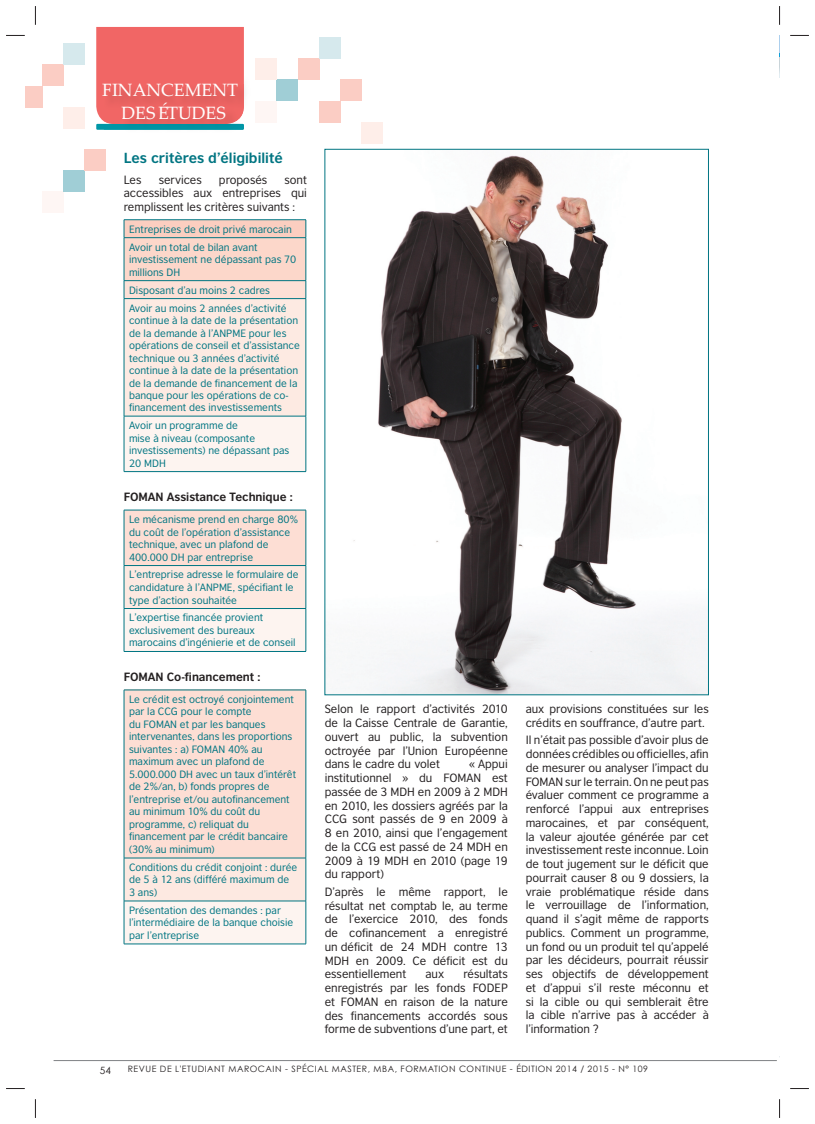
<style>
.page{position:relative;width:815px;height:1124px;background:#fff}
.page>*{position:absolute;margin:0;border:0;box-sizing:border-box;transform-origin:0 0}
.t1{font:17.75px/22.5px "Palatino Linotype";color:#fff;text-align:center}
.t2{font:700 13.75px "British Council Sans";color:#007582}
.t3{font:11.25px/13.8px "British Council Sans";letter-spacing:-.005em;color:#231f20;text-align:justify}
.t4{font:700 11.25px "British Council Sans";letter-spacing:-.005em;color:#231f20}
.t5{font:10px/12.5px "British Council Sans";color:#007582}
.t6{font:10px "Century Gothic";color:#231f20}
.t7{font:8.75px "Century Gothic";letter-spacing:.06em;color:#231f20}
</style>
<div class="page">
<hr style="left:54px;top:1060px;width:723px;height:1px;background:#808285">
<div style="left:96px;top:124px;width:148px;height:6px;background:#0096a6"></div>
<div style="left:96px;top:27px;width:148px;height:98px;background:#f16665"></div>
<img style="left:104px;top:129px;width:140px;height:1px">
<div style="left:104px;top:84px;width:141px;height:41px;background:#e96361"></div>
<div style="left:42px;top:192px;width:21px;height:21px;background:#fef6f4"></div>
<div style="left:63px;top:170px;width:22px;height:22px;background:#a0ced6"></div>
<div style="left:42px;top:65px;width:21px;height:21px;background:#fbcdc4"></div>
<div style="left:63px;top:43px;width:22px;height:21px;background:#d6e9ed"></div>
<div style="left:85px;top:149px;width:21px;height:21px;background:#fbcdc4"></div>
<div style="left:25px;top:86px;width:17px;height:21px;background:#fbcdc4"></div>
<div style="left:255px;top:101px;width:22px;height:21px;background:#fef6f4"></div>
<div style="left:277px;top:80px;width:21px;height:21px;background:#a0ced6"></div>
<div style="left:340px;top:80px;width:22px;height:21px;background:#fbcdc4"></div>
<div style="left:298px;top:58px;width:21px;height:22px;background:#fbcdc4"></div>
<div style="left:319px;top:101px;width:21px;height:22px;background:#fbcdc4"></div>
<div style="left:362px;top:122px;width:21px;height:22px;background:#feeee9"></div>
<div style="left:255px;top:58px;width:22px;height:22px;background:#feeee9"></div>
<div style="left:319px;top:37px;width:21px;height:21px;background:#d6e9ed"></div>
<div style="left:63px;top:107px;width:22px;height:22px;background:#feeee9"></div>
<img style="left:337px;top:155px;width:370px;height:537px">
<div style="left:124px;top:220px;width:182px;height:18px;background:#fbcec0"></div>
<div style="left:124px;top:238px;width:182px;height:42px;background:#fcd7ca"></div>
<div style="left:124px;top:280px;width:182px;height:18px;background:#fde0d6"></div>
<div style="left:124px;top:298px;width:182px;height:118px;background:#fdeae2"></div>
<div style="left:124px;top:416px;width:182px;height:55px;background:#fdf4f0"></div>
<hr style="left:124px;top:219px;width:182px;height:1px;background:#007582">
<svg style="left:124px;top:220px;width:1px;height:17px"></svg>
<svg style="left:306px;top:220px;width:1px;height:17px"></svg>
<hr style="left:124px;top:237px;width:182px;height:1px;background:#007582">
<hr style="left:124px;top:238px;width:1px;height:42px;background:#007582">
<hr style="left:306px;top:238px;width:1px;height:42px;background:#007582">
<hr style="left:124px;top:280px;width:182px;height:1px;background:#007582">
<svg style="left:124px;top:281px;width:1px;height:17px"></svg>
<svg style="left:306px;top:281px;width:1px;height:17px"></svg>
<hr style="left:124px;top:298px;width:182px;height:1px;background:#007582">
<hr style="left:124px;top:299px;width:1px;height:117px;background:#007582">
<hr style="left:306px;top:299px;width:1px;height:117px;background:#007582">
<hr style="left:124px;top:416px;width:182px;height:1px;background:#007582">
<hr style="left:124px;top:416px;width:1px;height:55px;background:#007582">
<hr style="left:306px;top:416px;width:1px;height:55px;background:#007582">
<hr style="left:124px;top:471px;width:182px;height:1px;background:#007582">
<div style="left:124px;top:510px;width:182px;height:55px;background:#fdded4"></div>
<div style="left:124px;top:565px;width:182px;height:43px;background:#fde9e1"></div>
<div style="left:124px;top:608px;width:182px;height:43px;background:#fdf4f0"></div>
<hr style="left:124px;top:565px;width:1px;height:43px;background:#007582">
<hr style="left:124px;top:608px;width:1px;height:43px;background:#007582">
<hr style="left:306px;top:565px;width:1px;height:43px;background:#007582">
<hr style="left:306px;top:608px;width:1px;height:43px;background:#007582">
<hr style="left:124px;top:608px;width:182px;height:1px;background:#007582">
<hr style="left:124px;top:651px;width:182px;height:1px;background:#007582">
<hr style="left:124px;top:510px;width:182px;height:1px;background:#007582">
<hr style="left:124px;top:510px;width:1px;height:55px;background:#007582">
<hr style="left:306px;top:510px;width:1px;height:55px;background:#007582">
<hr style="left:124px;top:565px;width:182px;height:1px;background:#007582">
<div style="left:124px;top:689px;width:182px;height:168px;background:#fdded4"></div>
<div style="left:124px;top:857px;width:182px;height:43px;background:#fde9e1"></div>
<div style="left:124px;top:900px;width:182px;height:43px;background:#fdf4f0"></div>
<hr style="left:124px;top:689px;width:182px;height:1px;background:#007582">
<hr style="left:124px;top:690px;width:1px;height:167px;background:#007582">
<hr style="left:306px;top:690px;width:1px;height:167px;background:#007582">
<hr style="left:124px;top:857px;width:182px;height:1px;background:#007582">
<hr style="left:124px;top:858px;width:1px;height:42px;background:#007582">
<hr style="left:306px;top:858px;width:1px;height:42px;background:#007582">
<hr style="left:124px;top:900px;width:182px;height:1px;background:#007582">
<hr style="left:124px;top:901px;width:1px;height:42px;background:#007582">
<hr style="left:306px;top:901px;width:1px;height:42px;background:#007582">
<hr style="left:124px;top:943px;width:182px;height:1px;background:#007582">
<svg style="left:6px;top:35px;width:19px;height:1px"></svg>
<svg style="left:790px;top:35px;width:19px;height:1px"></svg>
<svg style="left:6px;top:1088px;width:19px;height:1px"></svg>
<svg style="left:790px;top:1088px;width:19px;height:1px"></svg>
<svg style="left:35px;top:6px;width:1px;height:19px"></svg>
<svg style="left:35px;top:1099px;width:1px;height:18px"></svg>
<svg style="left:779px;top:6px;width:1px;height:19px"></svg>
<svg style="left:779px;top:1099px;width:1px;height:18px"></svg>
<h1 class="t1" style="left:97px;top:75px;width:146px">ENSEIGNEMENT<br>SUPÉRIEUR</h1>
<h1 class="t1" style="left:102px;top:78px;width:137px">FINANCEMENT<br>DES ÉTUDES</h1>
<p class="t2" style="left:124px;top:152px;width:161px">Les critères d’éligibilité</p>
<p class="t3" style="left:124px;top:173px;width:19px">Les</p>
<p class="t3" style="left:159px;top:173px;width:45px">services</p>
<p class="t3" style="left:219px;top:173px;width:50px">proposés</p>
<p class="t3" style="left:124px;top:173px;width:185px;text-indent:161px">sont accessibles aux entreprises qui remplissent les critères suivants :</p>
<p class="t5" style="left:129px;top:221px;width:164px;line-height:18px">Entreprises de droit privé marocain<br>Avoir un total de bilan avant</p>
<p class="t5" style="left:129px;top:254px;width:169px">investissement ne dépassant pas 70 millions DH</p>
<p class="t5" style="left:129px;top:282px;width:159px;line-height:18px">Disposant d’au moins 2 cadres<br>Avoir au moins 2 années d’activité</p>
<p class="t5" style="left:129px;top:315px;width:172px">continue à la date de la présentation de la demande à l’ANPME pour les opérations de conseil et d’assistance technique ou 3 années d’activité continue à la date de la présentation de la demande de financement de la banque pour les opérations de co&shy;financement des investissements</p>
<p class="t5" style="left:129px;top:420px;width:162px">Avoir un programme de<br>mise à niveau (composante investissements) ne dépassant pas<br>20 MDH</p>
<p class="t4" style="left:124px;top:493px;width:170px">FOMAN Assistance Technique :</p>
<p class="t5" style="left:129px;top:514px;width:170px">Le mécanisme prend en charge 80% du coût de l’opération d’assistance technique, avec un plafond de<br>400.000 DH par entreprise</p>
<p class="t5" style="left:129px;top:569px;width:171px">L’entreprise adresse le formulaire de candidature à l’ANPME, spécifiant le type d’action souhaitée</p>
<p class="t5" style="left:129px;top:612px;width:168px">L’expertise financée provient exclusivement des bureaux marocains d’ingénierie et de conseil</p>
<p class="t4" style="left:124px;top:672px;width:138px">FOMAN Co-financement :</p>
<p class="t5" style="left:129px;top:693px;width:169px">Le crédit est octroyé conjointement par la CCG pour le compte<br>du FOMAN et par les banques intervenantes, dans les proportions suivantes : a) FOMAN 40% au maximum avec un plafond de<br>5.000.000 DH avec un taux d’intérêt de 2%/an, b) fonds propres de l’entreprise et/ou autofinancement au minimum 10% du coût du programme, c) reliquat du financement par le crédit bancaire (30% au minimum)</p>
<p class="t5" style="left:129px;top:861px;width:170px">Conditions du crédit conjoint : durée de 5 à 12 ans (différé maximum de<br>3 ans)</p>
<p class="t5" style="left:129px;top:904px;width:166px">Présentation des demandes : par l’intermédiaire de la banque choisie par l’entreprise</p>
<p class="t3" style="left:325px;top:703px;width:185px">Selon le rapport d’activités 2010 de la Caisse Centrale de Garantie, ouvert au public, la subvention octroyée par l’Union Européenne dans le cadre du volet</p>
<p class="t3" style="left:325px;top:758px;width:185px;text-indent:144px">« Appui institutionnel » du FOMAN est passée de 3 MDH en 2009 à 2 MDH en 2010, les dossiers agréés par la CCG sont passés de 9 en 2009 à 8 en 2010, ainsi que l’engagement de la CCG est passé de 24 MDH en 2009 à 19 MDH en 2010 (page 19 du rapport)</p>
<p class="t3" style="left:325px;top:885px;width:185px">D’après le même rapport, le résultat net comptab le, au terme de l’exercice 2010, des fonds de cofinancement a enregistré un déficit de 24 MDH contre 13<br>MDH en 2009. Ce déficit est du essentiellement</p>
<p class="t3" style="left:325px;top:968px;width:185px;text-indent:139px">résultats enregistrés par les fonds FODEP et FOMAN en raison de la nature des financements accordés sous forme de subventions d’une part, et</p>
<p class="t3" style="left:425px;top:968px;width:20px">aux</p>
<p class="t3" style="left:526px;top:703px;width:185px">aux provisions constituées sur les crédits en souffrance, d’autre part.</p>
<p class="t3" style="left:526px;top:734px;width:185px">Il n’était pas possible d’avoir plus de données crédibles ou officielles, afin de mesurer ou analyser l’impact du FOMAN sur le terrain. On ne peut pas évaluer comment ce programme a renforcé l’appui aux entreprises marocaines, et par conséquent, la valeur ajoutée générée par cet investissement reste inconnue. Loin de tout jugement sur le déficit que pourrait causer 8 ou 9 dossiers, la vraie problématique réside dans le verrouillage de l’information, quand il s’agit même de rapports publics. Comment un programme, un fond ou un produit tel qu’appelé par les décideurs, pourrait réussir ses objectifs de développement et d’appui s’il reste méconnu et si la cible ou qui semblerait être la cible n’arrive pas à accéder à l’information ?</p>
<p class="t6" style="left:100px;top:1063px;width:13px">54</p>
<p class="t7" style="left:128px;top:1063px;width:522px">REVUE DE L'ETUDIANT MAROCAIN - SPÉCIAL MASTER, MBA, FORMATION CONTINUE - ÉDITION 2014 / 2015 - N° 109</p>
</div>
